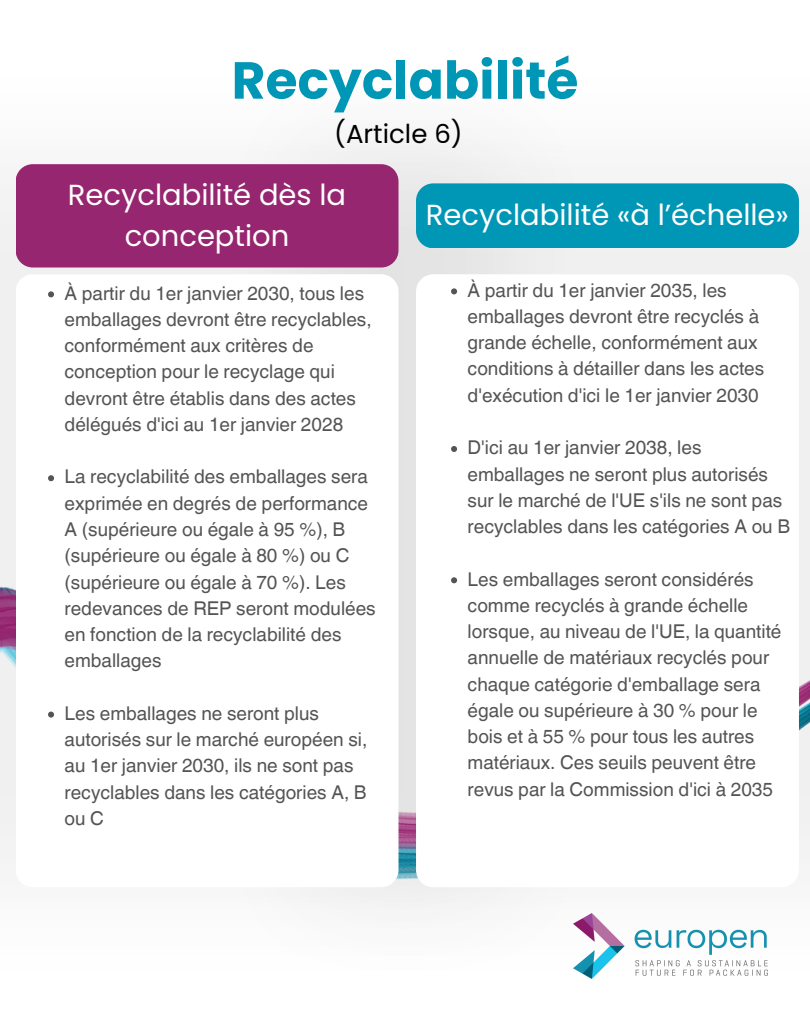
<style>
.page{position:relative;width:810px;height:1013px;background:#fff}
.page>*{position:absolute;margin:0;border:0;box-sizing:border-box;transform-origin:0 0}
.t1{font:700 52px "Poppins";color:#0096b6}
.t2{font:29px/40.5px "Poppins";color:#fff;text-align:center}
.t3{font:26px "Poppins";color:#000}
.t4{font:25px/34.5px "Helvetica World";color:#545454}
.t5{font:19px/26.2px "Helvetica World";color:#545454}
</style>
<div class="page">
<div style="left:0;top:164px;width:228px;height:414px;background:#f0f0f0"></div>
<img style="left:228px;top:139px;width:582px;height:439px">
<img style="left:0;top:578px;width:810px;height:331px">
<div style="left:416px;top:274px;width:383px;height:613px;background:#fff;border-radius:17px"></div>
<div style="left:16px;top:164px;width:383px;height:103px;background:#972670;border-radius:17px"></div>
<div style="left:16px;top:274px;width:383px;height:613px;background:#fff;border-radius:17px"></div>
<div style="left:416px;top:183px;width:383px;height:65px;background:#0096b6;border-radius:17px"></div>
<img style="left:573px;top:913px;width:195px;height:65px">
<svg style="left:451px;top:288px;width:6px;height:6px"></svg>
<svg style="left:451px;top:446px;width:6px;height:6px"></svg>
<svg style="left:451px;top:577px;width:6px;height:6px"></svg>
<svg style="left:48px;top:291px;width:6px;height:6px"></svg>
<svg style="left:48px;top:475px;width:6px;height:6px"></svg>
<svg style="left:48px;top:711px;width:6px;height:6px"></svg>
<p class="t1" style="left:232px;top:44px;width:348px">Recyclabilité</p>
<p class="t3" style="left:334px;top:116px;width:130px">(Article 6)</p>
<h1 class="t2" style="left:68px;top:175px;width:280px">Recyclabilité dès la conception</h1>
<h2 class="t5" style="left:65px;top:280px;width:309px">À partir du 1er janvier 2030, tous les emballages devront être recyclables, conformément aux critères de conception pour le recyclage qui devront être établis dans des actes délégués d'ici au 1er janvier 2028</h2>
<p class="t5" style="left:65px;top:464px;width:313px">La recyclabilité des emballages sera exprimée en degrés de performance<br>A (supérieure ou égale à 95 %), B (supérieure ou égale à 80 %) ou C (supérieure ou égale à 70 %). Les redevances de REP seront modulées en fonction de la recyclabilité des emballages</p>
<p class="t5" style="left:65px;top:700px;width:304px">Les emballages ne seront plus autorisés sur le marché européen si, au 1er janvier 2030, ils ne sont pas recyclables dans les catégories A, B ou C</p>
<p class="t4" style="left:79px;top:293px;width:235px">Deletion of one of the provisions enabling<br>Member</p>
<h2 class="t4" style="left:79px;top:396px;width:222px">States to provide for</h2>
<h2 class="t4" style="left:79px;top:465px;width:147px">requirements</h2>
<p class="t4" style="left:79px;top:500px;width:288px">Nationally (to identify EPR or DRS)</p>
<p class="t2" style="left:426px;top:195px;width:365px">Recyclabilité «à l’échelle»</p>
<p class="t5" style="left:468px;top:277px;width:298px">À partir du 1er janvier 2035, les emballages devront être recyclés à grande échelle, conformément aux conditions à détailler dans les actes d'exécution d'ici le 1er janvier 2030</p>
<p class="t5" style="left:468px;top:434px;width:324px">D'ici au 1er janvier 2038, les emballages ne seront plus autorisés sur le marché de l'UE s'ils ne sont pas recyclables dans les catégories A ou B</p>
<p class="t5" style="left:468px;top:566px;width:315px">Les emballages seront considérés comme recyclés à grande échelle lorsque, au niveau de l'UE, la quantité annuelle de matériaux recyclés pour chaque catégorie d'emballage sera égale ou supérieure à 30 % pour le bois et à 55 % pour tous les autres matériaux. Ces seuils peuvent être revus par la Commission d'ici à 2035</p>
</div>
